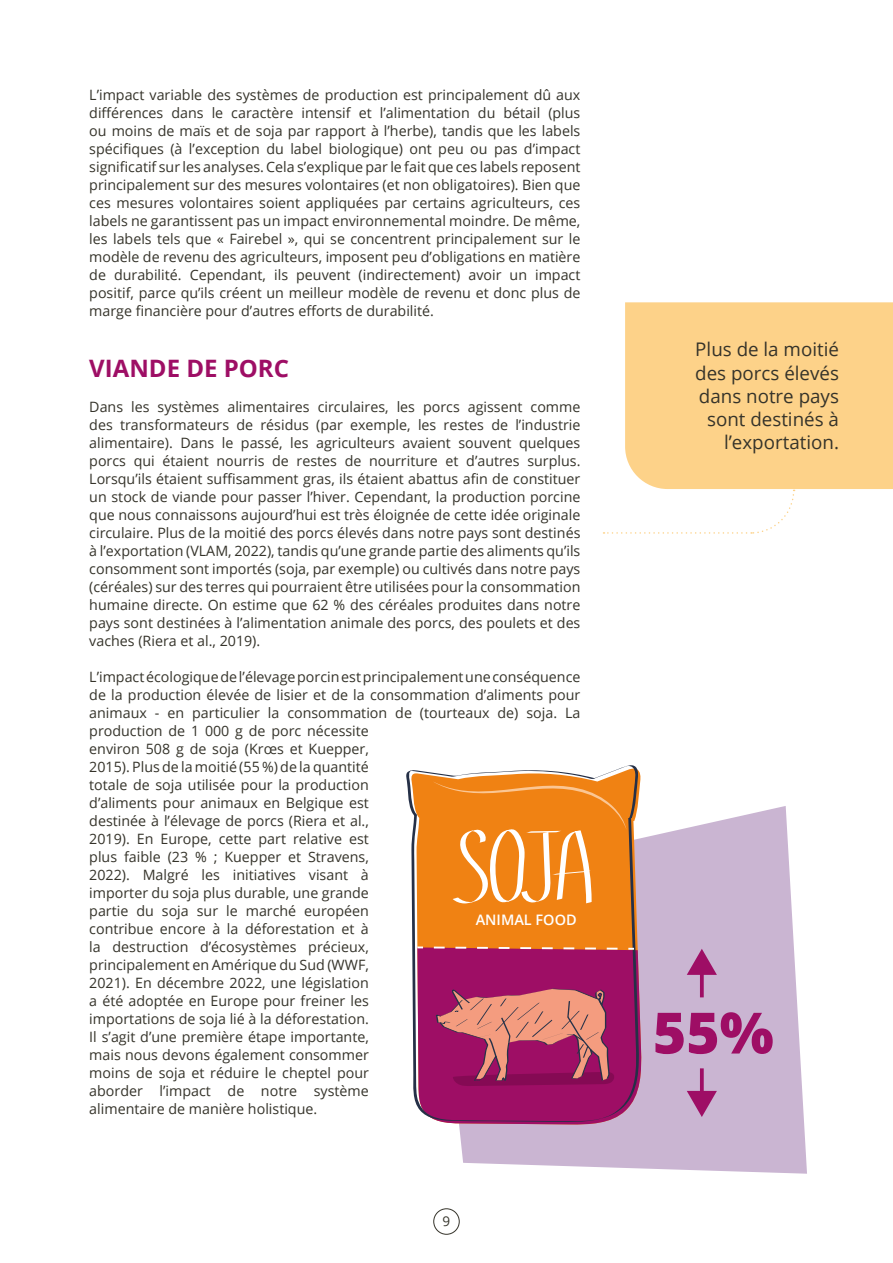
<style>
.page{position:relative;width:893px;height:1263px;background:#fff}
.page>*{position:absolute;margin:0;border:0;box-sizing:border-box;transform-origin:0 0}
.t1{font:800 57px "Open Sans";color:#9e0e65}
.t2{font:700 24px "Open Sans";color:#9e0e65}
.t3{font:18.75px/23.2px "Open Sans";color:#35332a;text-align:right}
.t4{font:600 14.55px "Open Sans";color:#fff}
.t5{font:14.25px/18px "Open Sans";color:#35332a;text-align:justify}
.t6{font:13.5px "Open Sans";color:#35332a}
</style>
<div class="page">
<svg style="left:603px;top:489px;width:192px;height:45px"></svg>
<div style="left:625px;top:302px;width:268px;height:187px;background:#fdd289"></div>
<svg style="left:459px;top:806px;width:348px;height:368px;fill:#cab5d2"></svg>
<svg style="left:700px;top:975px;width:4px;height:22px"></svg>
<svg style="left:687px;top:949px;width:30px;height:26px"></svg>
<svg style="left:700px;top:1068px;width:4px;height:23px"></svg>
<svg style="left:687px;top:1091px;width:30px;height:26px"></svg>
<svg style="left:406px;top:765px;width:233px;height:341px;fill:#f08213"></svg>
<svg style="left:417px;top:946px;width:225px;height:178px"></svg>
<div style="left:433px;top:1208px;width:27px;height:27px;border:1px solid #35332a;border-radius:50%"></div>
<p class="t5" style="left:89px;top:86px;width:493px">L’impact variable des systèmes de production est principalement dû aux différences dans le caractère intensif et l’alimentation du bétail (plus ou moins de maïs et de soja par rapport à l’herbe), tandis que les labels spécifiques (à l’exception du label biologique) ont peu ou pas d’impact significatif sur les analyses. Cela s’explique par le fait que ces labels reposent principalement sur des mesures volontaires (et non obligatoires). Bien que ces mesures volontaires soient appliquées par certains agriculteurs, ces labels ne garantissent pas un impact environnemental moindre. De même, les labels tels que « Fairebel », qui se concentrent principalement sur le modèle de revenu des agriculteurs, imposent peu d’obligations en matière de durabilité. Cependant, ils peuvent (indirectement) avoir un impact positif, parce qu’ils créent un meilleur modèle de revenu et donc plus de marge financière pour d’autres efforts de durabilité.</p>
<h2 class="t2" style="left:89px;top:352px;width:201px">VIANDE DE PORC</h2>
<p class="t5" style="left:89px;top:398px;width:493px">Dans les systèmes alimentaires circulaires, les porcs agissent comme des transformateurs de résidus (par exemple, les restes de l’industrie alimentaire). Dans le passé, les agriculteurs avaient souvent quelques porcs qui étaient nourris de restes de nourriture et d’autres surplus.<br>Lorsqu’ils étaient suffisamment gras, ils étaient abattus afin de constituer un stock de viande pour passer l’hiver. Cependant, la production porcine que nous connaissons aujourd’hui est très éloignée de cette idée originale circulaire. Plus de la moitié des porcs élevés dans notre pays sont destinés à l’exportation (VLAM, 2022), tandis qu’une grande partie des aliments qu’ils consomment sont importés (soja, par exemple) ou cultivés dans notre pays (céréales) sur des terres qui pourraient être utilisées pour la consommation humaine directe. On estime que 62 % des céréales produites dans notre pays sont destinées à l’alimentation animale des porcs, des poulets et des vaches (Riera et al., 2019).</p>
<p class="t5" style="left:89px;top:668px;width:493px;text-align:left">L’impact écologique de l’élevage porcin est principalement une conséquence de la production élevée de lisier et de la consommation d’aliments pour animaux - en particulier la consommation de (tourteaux de) soja. La production de 1 000 g de porc nécessite<br>environ 508 g de soja (Krœs et Kuepper,<br>2015). Plus de la moitié (55 %) de la quantité<br>totale de soja utilisée pour la production<br>d’aliments pour animaux en Belgique est<br>destinée à l’élevage de porcs (Riera et al.,<br>2019). En Europe, cette part relative est<br>plus faible (23 % ; Kuepper et Stravens,<br>2022). Malgré les initiatives visant à<br>importer du soja plus durable, une grande<br>partie du soja sur le marché européen<br>contribue encore à la déforestation et à<br>la destruction d’écosystèmes précieux,<br>principalement en Amérique du Sud (WWF,<br>2021). En décembre 2022, une législation<br>a été adoptée en Europe pour freiner les<br>importations de soja lié à la déforestation.<br>Il s’agit d’une première étape importante,<br>mais nous devons également consommer<br>moins de soja et réduire le cheptel pour<br>aborder l’impact de notre système<br>alimentaire de manière holistique.</p>
<p class="t4" style="left:476px;top:909px;width:102px">ANIMAL FOOD</p>
<p class="t6" style="left:443px;top:1212px;width:9px">9</p>
<h3 class="t3" style="left:695px;top:337px;width:145px">Plus de la moitié des porcs élevés dans notre pays sont destinés à l’exportation.</h3>
<h1 class="t1" style="left:653px;top:989px;width:122px">55%</h1>
</div>
